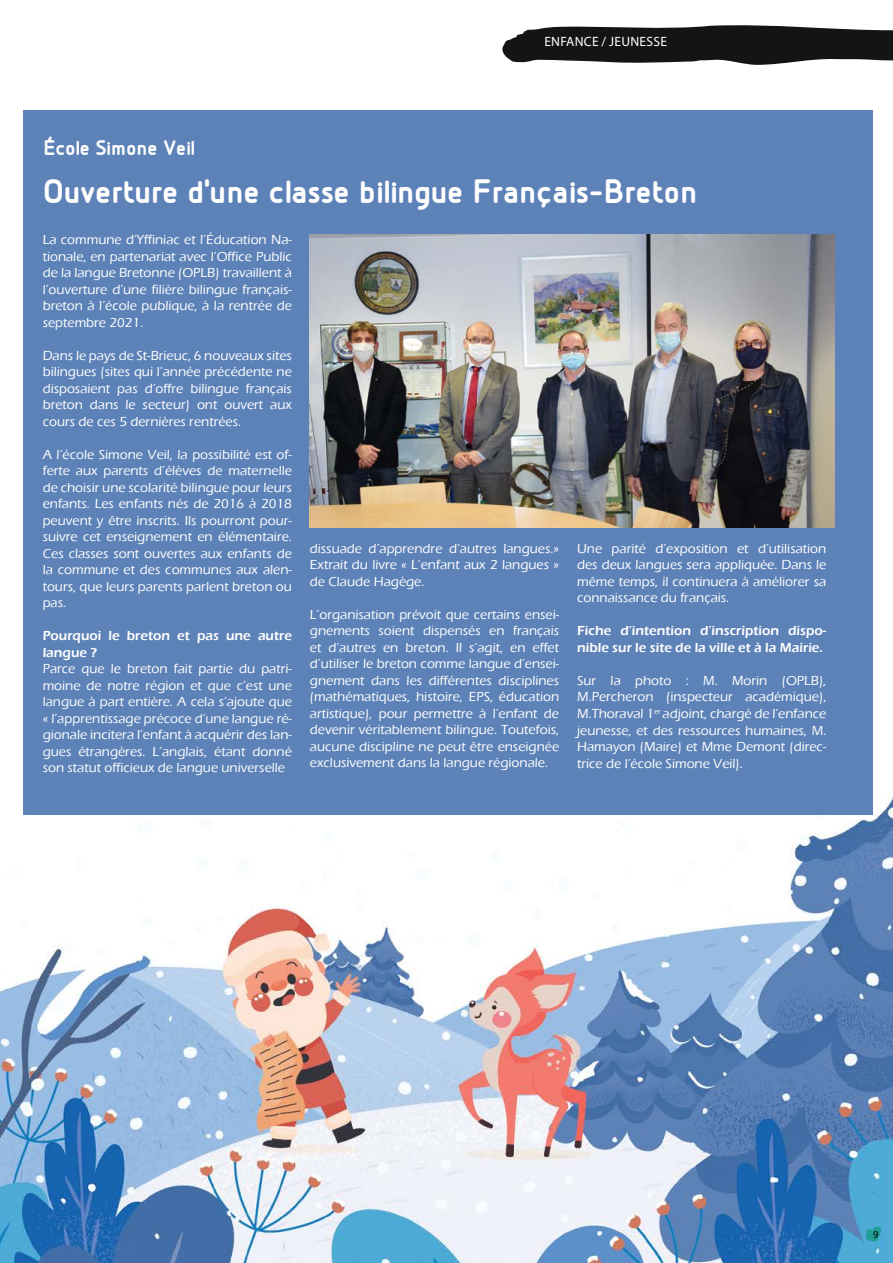
<style>
.page{position:relative;width:893px;height:1263px;background:#fff}
.page>*{position:absolute;margin:0;border:0;box-sizing:border-box;transform-origin:0 0}
.t1{font:700 36px "Designio";color:#fff}
.t2{font:700 22.5px "Designio";color:#fff}
.t3{font:500 13.5px/16.5px "Eras ITC";color:#fff;text-align:justify}
.t4{font:600 13.5px/16.5px "Eras ITC";color:#fff}
.t5{font:13.5px "Myriad Pro";color:#fff}
.t6{font:700 11.55px "Designio";color:#fff}
.s1{font-family:"Myriad Pro";font-weight:400;font-size:10.5px;color:#000}
</style>
<div class="page">
<img style="left:0;top:110px;width:893px;height:1153px">
<svg style="left:502px;top:25px;width:391px;height:40px;background:#3c3c3c"></svg>
<svg style="left:861px;top:1227px;width:22px;height:23px"></svg>
<div style="left:23px;top:110px;width:849px;height:705px;background:#5d82b7"></div>
<img style="left:310px;top:235px;width:524px;height:292px">
<p class="t5" style="left:544px;top:33px;width:9px">ENFANCE</p>
<p class="t5" style="left:602px;top:33px;width:16px">/ JEUNESSE</p>
<h2 class="t2" style="left:44px;top:135px;width:153px">École Simone Veil</h2>
<h1 class="t1" style="left:44px;top:172px;width:655px">Ouverture d’une classe bilingue Français-Breton</h1>
<p class="t3" style="left:43px;top:232px;width:251px">La commune d’Yffiniac et l’Éducation Na&shy;tionale, en partenariat avec l’Office Public de la langue Bretonne (OPLB) travaillent à l’ouverture d’une filière bilingue français&shy;breton à l’école publique, à la rentrée de septembre 2021.</p>
<p class="t3" style="left:43px;top:347px;width:251px">Dans le pays de St-Brieuc, 6 nouveaux sites bilingues (sites qui l’année précédente ne disposaient pas d’offre bilingue français breton dans le secteur) ont ouvert aux cours de ces 5 dernières rentrées.</p>
<p class="t3" style="left:43px;top:446px;width:251px">A l’école Simone Veil, la possibilité est of&shy;ferte aux parents d’élèves de maternelle de choisir une scolarité bilingue pour leurs enfants. Les enfants nés de 2016 à 2018 peuvent y être inscrits. Ils pourront pour&shy;suivre cet enseignement en élémentaire.<br>Ces classes sont ouvertes aux enfants de la commune et des communes aux alen&shy;tours, que leurs parents parlent breton ou pas.</p>
<p class="t4" style="left:43px;top:627px;width:251px">Pourquoi le breton et pas une autre langue ?</p>
<p class="t3" style="left:43px;top:660px;width:251px">Parce que le breton fait partie du patri&shy;moine de notre région et que c’est une langue à part entière. A cela s’ajoute que « l’apprentissage précoce d’une langue ré&shy;gionale incitera l’enfant à acquérir des lan&shy;gues étrangères. L’anglais, étant donné son statut officieux de langue universelle</p>
<p class="t3" style="left:577px;top:540px;width:251px">Une parité d’exposition et d’utilisation des deux langues sera appliquée. Dans le même temps, il continuera à améliorer sa connaissance du français.</p>
<p class="t4" style="left:577px;top:623px;width:251px">Fiche d’intention d’inscription dispo&shy;nible sur le site de la ville et à la Mairie.</p>
<p class="t3" style="left:577px;top:672px;width:251px">Sur la photo : M. Morin (OPLB), M.Percheron (inspecteur académique), M.Thoraval 1<sup>er</sup> adjoint, chargé de l’enfance jeunesse, et des ressources humaines, M.<br>Hamayon (Maire) et Mme Demont (direc&shy;trice de l’école Simone Veil).</p>
<p class="t3" style="left:310px;top:540px;width:251px">dissuade d’apprendre d’autres langues.» Extrait du livre « L’enfant aux 2 langues » de Claude Hagège.</p>
<p class="t3" style="left:310px;top:606px;width:251px">L’organisation prévoit que certains ensei&shy;gnements soient dispensés en français et d’autres en breton. Il s’agit, en effet d’utiliser le breton comme langue d’ensei&shy;gnement dans les différentes disciplines (mathématiques, histoire, EPS, éducation artistique), pour permettre à l’enfant de devenir véritablement bilingue. Toutefois, aucune discipline ne peut être enseignée exclusivement dans la langue régionale.</p>
<h2 class="t2" style="left:42px;top:628px;width:119px">Assmat’Ibulles</h2>
<h1 class="t1" style="left:42px;top:664px;width:228px">Séance Zénitude</h1>
<p class="t6" style="left:866px;top:1228px;width:14px">7<span class="s1">9</span></p>
</div>
